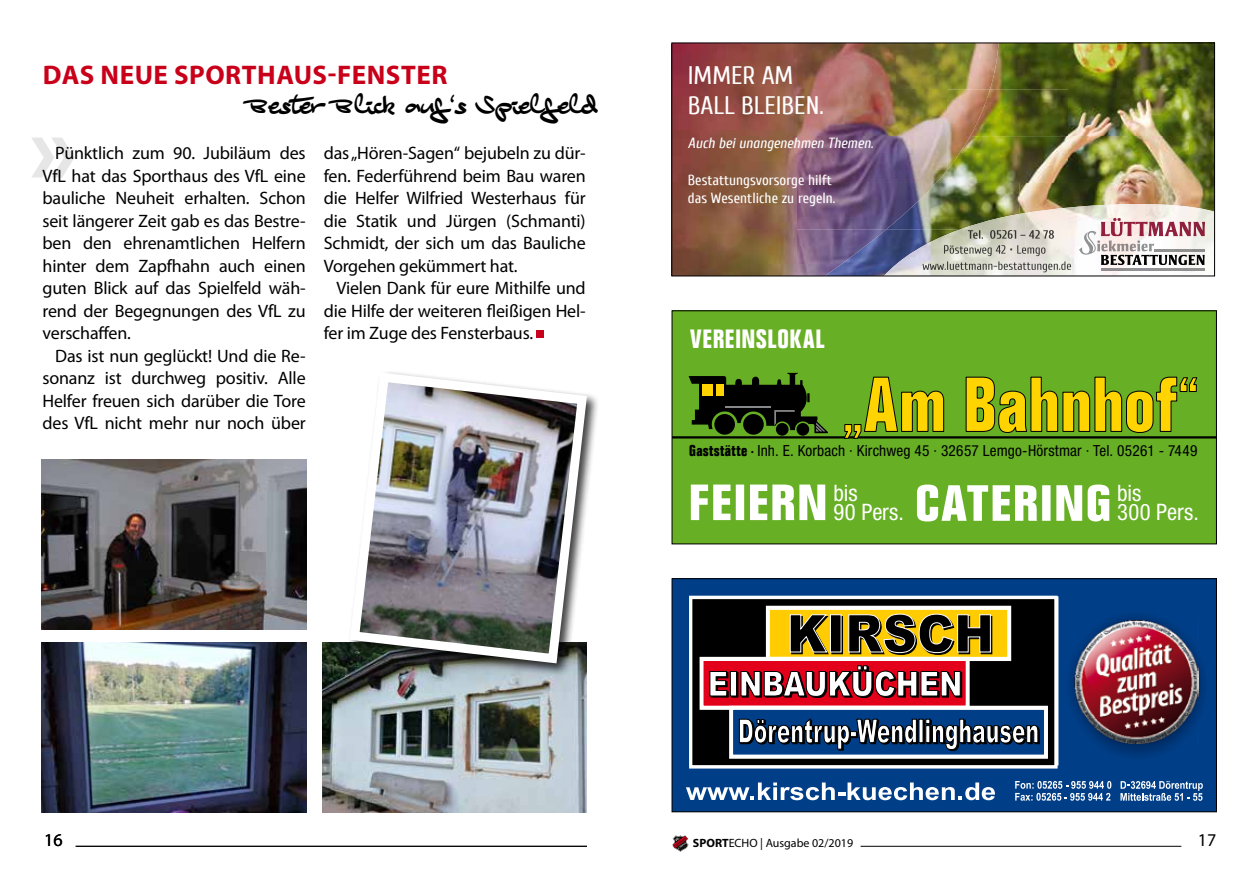
<style>
.page{position:relative;width:1259px;height:893px;background:#fff}
.page>*{position:absolute;margin:0;border:0;box-sizing:border-box;transform-origin:0 0}
.t1{font:700 27px "Myriad Pro";letter-spacing:.02em;color:#c90019}
.t2{font:700 condensed 25.95px "Folio";letter-spacing:.03em;color:#fff}
.t3{font:25.35px/30px "Cuprum";color:#fff}
.t4{font:24px "City Birds";letter-spacing:-.04em;color:#000;scale:.94 1}
.t5{font:condensed 22.65px/19.8px "Helvetica Neue";color:#fff}
.t6{font:18px/22.5px "Myriad Pro";letter-spacing:-.01em;color:#000;text-align:justify}
.t7{font:condensed 15.3px "Helvetica Neue";letter-spacing:.01em;color:#000}
.t8{font:14.7px/18.5px "Cuprum";color:#fff}
.t9{font:italic 14.7px "Cuprum";color:#fff}
.t10{font:12px "Myriad Pro";color:#000}
.s1{font-family:"Folio";font-weight:700}
.s2{font-weight:700}
</style>
<div class="page">
<hr style="left:860px;top:846px;width:321px;height:1px;background:#000">
<svg style="left:672px;top:835px;width:16px;height:17px"></svg>
<hr style="left:76px;top:846px;width:511px;height:1px;background:#000">
<div style="left:672px;top:311px;width:544px;height:233px;background:#67af24"></div>
<svg style="left:691px;top:485px;width:134px;height:35px"></svg>
<svg style="left:917px;top:485px;width:192px;height:36px"></svg>
<svg style="left:688px;top:373px;width:140px;height:63px"></svg>
<hr style="left:726px;top:406px;width:45px;height:2px;background:#87888a">
<div style="left:702px;top:384px;width:10px;height:12px;background:#ffd400"></div>
<div style="left:716px;top:384px;width:7px;height:12px;background:#ffd400"></div>
<hr style="left:672px;top:436px;width:544px;height:2px;background:#000">
<svg style="left:843px;top:376px;width:355px;height:63px"></svg>
<div style="left:671px;top:310px;width:545px;height:234px;border:1px solid #000"></div>
<div style="left:672px;top:579px;width:544px;height:233px;background:#003f88"></div>
<svg style="left:686px;top:782px;width:309px;height:18px"></svg>
<svg style="left:1015px;top:781px;width:96px;height:20px"></svg>
<svg style="left:1120px;top:781px;width:82px;height:20px"></svg>
<img style="left:1070px;top:615px;width:134px;height:141px">
<img style="left:1074px;top:620px;width:124px;height:123px">
<div style="left:690px;top:597px;width:366px;height:170px;background:#000"></div>
<div style="left:689px;top:596px;width:368px;height:172px;border:3px solid #fff"></div>
<div style="left:768px;top:608px;width:241px;height:51px;background:#fecc00"></div>
<div style="left:766px;top:606px;width:245px;height:55px;border:4px solid #fff"></div>
<div style="left:701px;top:659px;width:266px;height:49px;background:#e2001a"></div>
<div style="left:699px;top:657px;width:270px;height:53px;border:4px solid #fff"></div>
<div style="left:731px;top:708px;width:315px;height:49px;background:#003f88"></div>
<div style="left:729px;top:706px;width:319px;height:53px;border:4px solid #fff"></div>
<svg style="left:790px;top:614px;width:202px;height:44px"></svg>
<svg style="left:709px;top:665px;width:253px;height:33px"></svg>
<svg style="left:738px;top:719px;width:301px;height:37px"></svg>
<div style="left:671px;top:578px;width:545px;height:234px;border:1px solid #000"></div>
<svg style="left:32px;top:138px;width:42px;height:40px"></svg>
<img style="left:322px;top:642px;width:265px;height:170px">
<div style="left:347px;top:370px;width:253px;height:306px;background:#000;opacity:.75"></div>
<img style="left:345px;top:370px;width:247px;height:298px">
<img style="left:42px;top:642px;width:264px;height:170px">
<img style="left:42px;top:459px;width:264px;height:170px">
<img style="left:998px;top:45px;width:215px;height:44px">
<img style="left:990px;top:89px;width:223px;height:47px">
<img style="left:947px;top:136px;width:266px;height:47px">
<img style="left:936px;top:183px;width:83px;height:30px">
<img style="left:1019px;top:183px;width:146px;height:30px">
<img style="left:1165px;top:183px;width:48px;height:21px">
<img style="left:886px;top:230px;width:45px;height:12px">
<img style="left:931px;top:213px;width:94px;height:61px">
<img style="left:1025px;top:204px;width:188px;height:70px">
<img style="left:886px;top:242px;width:45px;height:32px">
<img style="left:1094px;top:218px;width:111px;height:18px">
<img style="left:1097px;top:240px;width:57px;height:11px">
<img style="left:1101px;top:255px;width:103px;height:10px">
<img style="left:796px;top:45px;width:202px;height:45px">
<img style="left:796px;top:89px;width:151px;height:94px">
<img style="left:947px;top:89px;width:43px;height:81px">
<img style="left:796px;top:183px;width:140px;height:47px">
<img style="left:796px;top:229px;width:90px;height:45px">
<img style="left:673px;top:45px;width:123px;height:229px">
<img style="left:1079px;top:231px;width:16px;height:24px">
<img style="left:1154px;top:250px;width:51px;height:2px">
<img style="left:1101px;top:268px;width:104px;height:2px">
<img style="left:968px;top:230px;width:15px;height:9px">
<img style="left:983px;top:230px;width:71px;height:9px">
<img style="left:922px;top:261px;width:149px;height:11px">
<img style="left:944px;top:245px;width:101px;height:11px">
<div style="left:671px;top:43px;width:544px;height:233px;border:1px solid #000"></div>
<div style="left:536px;top:330px;width:8px;height:8px;background:#c90019"></div>
<h1 class="t1" style="left:43px;top:57px;width:406px">DAS NEUE SPORTHAUS-FENSTER</h1>
<h3 class="t4" style="left:250px;top:91px;width:371px">Bester Blick auf‘s Spielfeld</h3>
<p class="t6" style="left:43px;top:142px;width:265px;text-indent:13px">Pünktlich zum 90. Jubiläum des VfL hat das Sporthaus des VfL eine bauliche Neuheit erhalten. Schon seit längerer Zeit gab es das Bestre&shy;ben den ehrenamtlichen Helfern hinter dem Zapfhahn auch einen guten Blick auf das Spielfeld wäh&shy;rend der Begegnungen des VfL zu verschaffen.</p>
<p class="t6" style="left:43px;top:344px;width:265px;text-indent:13px">Das ist nun geglückt! Und die Re&shy;sonanz ist durchweg positiv. Alle Helfer freuen sich darüber die Tore des VfL nicht mehr nur noch über</p>
<p class="t6" style="left:324px;top:142px;width:263px">das „Hören-Sagen“ bejubeln zu dür&shy;fen. Federführend beim Bau waren die Helfer Wilfried Westerhaus für die Statik und Jürgen (Schmanti)<br>Schmidt, der sich um das Bauliche Vorgehen gekümmert hat.</p>
<p class="t6" style="left:324px;top:277px;width:263px;text-indent:13px">Vielen Dank für eure Mithilfe und die Hilfe der weiteren fleißigen Hel&shy;fer im Zuge des Fensterbaus.</p>
<h3 class="t3" style="left:688px;top:61px;width:137px">IMMER AM<br>BALL BLEIBEN.</h3>
<p class="t9" style="left:688px;top:135px;width:187px">Auch bei unangenehmen Themen.</p>
<p class="t8" style="left:688px;top:170px;width:149px">Bestattungsvorsorge hilft das Wesentliche zu regeln.</p>
<h2 class="t2" style="left:690px;top:324px;width:136px">VEREINSLOKAL</h2>
<p class="t7" style="left:689px;top:441px;width:510px"><span class="s1">Gaststätte ·</span> Inh. E. Korbach · Kirchweg 45 · 32657 Lemgo-Hörstmar · Tel. 05261 - 7449</p>
<p class="t5" style="left:833px;top:482px;width:72px">bis<br>90 Pers.</p>
<p class="t5" style="left:1117px;top:482px;width:83px">bis<br>300 Pers.</p>
<p class="t6" style="left:44px;top:828px;width:20px">16</p>
<p class="t10" style="left:693px;top:835px;width:162px"><span class="s2">SPORT</span>ECHO | Ausgabe 02/2019</p>
<p class="t6" style="left:1198px;top:828px;width:20px">17</p>
</div>
